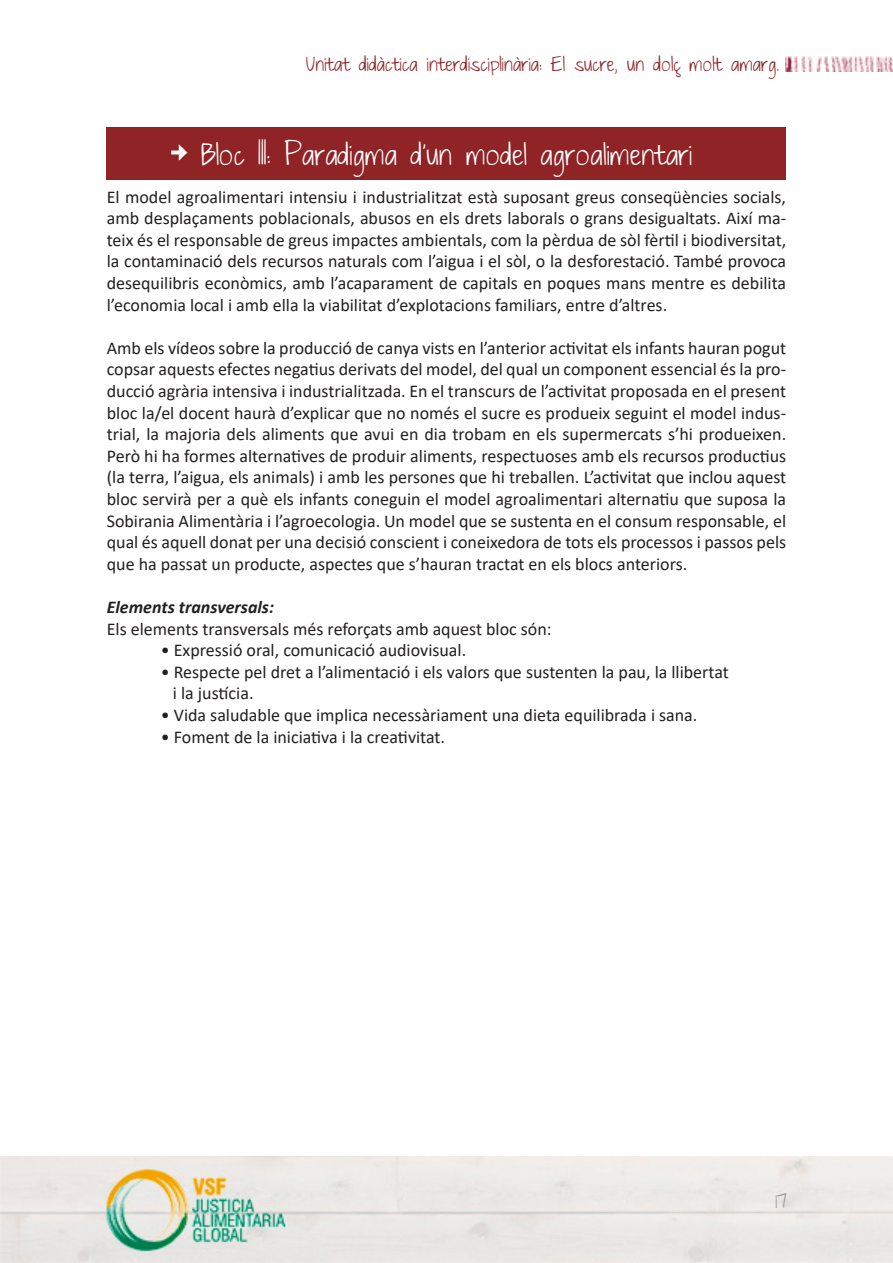
<style>
.page{position:relative;width:893px;height:1263px;background:#fff}
.page>*{position:absolute;margin:0;border:0;box-sizing:border-box;transform-origin:0 0}
.apartats{font:27px "Just The Way You Are";color:#fff}
.t1{font:18px/21.6px "Calibri";color:#231f20;text-align:justify}
.t2{font:18px "Just The Way You Are";color:#8f2326}
.t3{font:italic 700 18px "Calibri";color:#231f20}
.t4{font:18px "Just The Way You Are";color:#939598}
</style>
<div class="page">
<img style="left:0;top:1156px;width:893px;height:107px">
<img style="left:786px;top:56px;width:106px;height:15px">
<div style="left:107px;top:128px;width:679px;height:52px;background:#8f2326"></div>
<img style="left:171px;top:144px;width:17px;height:17px">
<p class="t2" style="left:306px;top:54px;width:474px">Unitat didàctica interdisciplinària: El sucre, un dolç molt amarg.</p>
<p class="apartats" style="left:200px;top:140px;width:494px">Bloc III: Paradigma d’un model agroalimentari</p>
<p class="t1" style="left:107px;top:185px;width:681px">El model agroalimentari intensiu i industrialitzat està suposant greus conseqüències socials, amb desplaçaments poblacionals, abusos en els drets laborals o grans desigualtats. Així ma&shy;teix és el responsable de greus impactes ambientals, com la pèrdua de sòl fèrtil i biodiversitat, la contaminació dels recursos naturals com l’aigua i el sòl, o la desforestació. També provoca desequilibris econòmics, amb l’acaparament de capitals en poques mans mentre es debilita l’economia local i amb ella la viabilitat d’explotacions familiars, entre d’altres.</p>
<p class="t1" style="left:107px;top:336px;width:681px">Amb els vídeos sobre la producció de canya vists en l’anterior activitat els infants hauran pogut copsar aquests efectes negatius derivats del model, del qual un component essencial és la pro&shy;ducció agrària intensiva i industrialitzada. En el transcurs de l’activitat proposada en el present bloc la/el docent haurà d’explicar que no només el sucre es produeix seguint el model indus&shy;trial, la majoria dels aliments que avui en dia trobam en els supermercats s’hi produeixen.<br>Però hi ha formes alternatives de produir aliments, respectuoses amb els recursos productius (la terra, l’aigua, els animals) i amb les persones que hi treballen. L’activitat que inclou aquest bloc servirà per a què els infants coneguin el model agroalimentari alternatiu que suposa la Sobirania Alimentària i l’agroecologia. Un model que se sustenta en el consum responsable, el qual és aquell donat per una decisió conscient i coneixedora de tots els processos i passos pels que ha passat un producte, aspectes que s’hauran tractat en els blocs anteriors.</p>
<p class="t3" style="left:107px;top:594px;width:169px">Elements transversals:</p>
<p class="t1" style="left:107px;top:617px;width:446px">Els elements transversals més reforçats amb aquest bloc són:</p>
<p class="t1" style="left:161px;top:639px;width:307px">• Expressió oral, comunicació audiovisual.</p>
<p class="t1" style="left:161px;top:660px;width:570px">• Respecte pel dret a l’alimentació i els valors que sustenten la pau, la llibertat</p>
<p class="t1" style="left:173px;top:682px;width:82px">i la justícia.</p>
<p class="t1" style="left:161px;top:704px;width:538px">• Vida saludable que implica necessàriament una dieta equilibrada i sana.</p>
<p class="t1" style="left:161px;top:725px;width:286px">• Foment de la iniciativa i la creativitat.</p>
<p class="t4" style="left:775px;top:1191px;width:13px">17</p>
</div>
